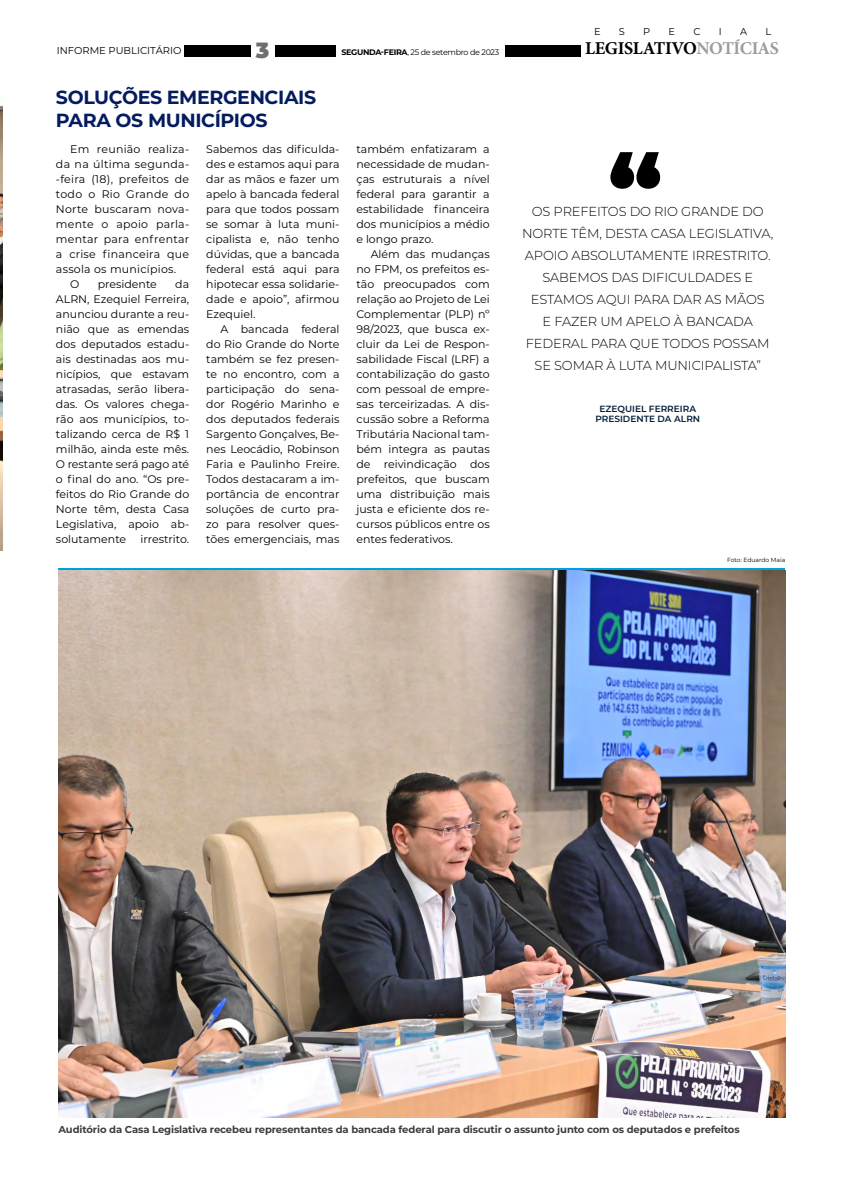
<style>
.page{position:relative;width:842px;height:1191px;background:#fff}
.page>*{position:absolute;margin:0;border:0;box-sizing:border-box;transform-origin:0 0}
.t1{font:900 89.7px "Montserrat";color:#000}
.t2{font:900 22px "Montserrat";color:#706f6f}
.t3{font:700 19px/23px "Montserrat";letter-spacing:-.02em;color:#041b5f}
.t4{font:700 18.1px "Minion Pro";letter-spacing:-.025em;color:#000}
.t5{font:300 13px/22px "Montserrat";letter-spacing:-.01em;color:#000;text-align:center}
.t6{font:11px/15px "Montserrat";color:#000;text-align:justify}
.t7{font:11px "Montserrat";letter-spacing:.02em;color:#000}
.t8{font:700 10px "Montserrat";letter-spacing:-.01em;color:#3c3c3b}
.t9{font:10px "Montserrat";color:#000}
.t10{font:9.8px "Montserrat";color:#000}
.t11{font:600 9px/10.8px "Montserrat";color:#041c38;text-align:center}
.t12{font:8px "Montserrat";letter-spacing:-.04em;color:#000}
.t13{font:6px "Montserrat";color:#000}
.s1{font-weight:700}
.s2{color:#9d9d9c}
</style>
<div class="page">
<div style="left:505px;top:45px;width:76px;height:12px;background:#000"></div>
<div style="left:184px;top:45px;width:152px;height:12px;background:#000"></div>
<div style="left:251px;top:37px;width:23px;height:22px;background:#fff"></div>
<img style="left:58px;top:570px;width:727px;height:547px">
<img style="left:0;top:105px;width:3px;height:445px">
<p class="t10" style="left:594px;top:25px;width:8px">E</p>
<p class="t10" style="left:619px;top:25px;width:8px">S</p>
<p class="t10" style="left:643px;top:25px;width:9px">P</p>
<p class="t10" style="left:669px;top:25px;width:8px">E</p>
<p class="t10" style="left:693px;top:25px;width:9px">C</p>
<p class="t10" style="left:719px;top:25px;width:4px">I</p>
<p class="t10" style="left:740px;top:25px;width:9px">A</p>
<p class="t10" style="left:765px;top:25px;width:7px">L</p>
<p class="t9" style="left:57px;top:44px;width:126px">INFORME PUBLICITÁRIO</p>
<p class="t12" style="left:341px;top:47px;width:159px"><span class="s1">SEGUNDA-FEIRA</span>, 25 de setembro de 2023</p>
<h3 class="t4" style="left:585px;top:36px;width:195px">LEGISLATIVO<span class="s2">NOTÍCIAS</span></h3>
<h2 class="t2" style="left:256px;top:34px;width:15px">3</h2>
<h3 class="t3" style="left:56px;top:85px;width:262px">SOLUÇÕES EMERGENCIAIS<br>PARA OS MUNICÍPIOS</h3>
<p class="t7" style="left:70px;top:141px;width:121px">Em reunião realiza-</p>
<p class="t7" style="left:56px;top:156px;width:135px">da na última segunda-</p>
<p class="t7" style="left:56px;top:171px;width:135px">-feira (18), prefeitos de</p>
<p class="t7" style="left:56px;top:186px;width:135px">todo o Rio Grande do</p>
<p class="t7" style="left:56px;top:201px;width:135px">Norte buscaram nova-</p>
<p class="t7" style="left:56px;top:216px;width:135px">mente o apoio parla-</p>
<p class="t7" style="left:56px;top:231px;width:135px">mentar para enfrentar</p>
<p class="t7" style="left:56px;top:246px;width:135px">a crise financeira que</p>
<p class="t7" style="left:56px;top:261px;width:122px">assola os municípios.</p>
<p class="t6" style="left:70px;top:276px;width:11px">O</p>
<p class="t6" style="left:98px;top:276px;width:61px">presidente</p>
<p class="t6" style="left:56px;top:276px;width:135px;text-indent:119px">da ALRN, Ezequiel Ferreira, anunciou durante a reu&shy;nião que as emendas dos deputados estadu&shy;ais destinadas aos mu&shy;nicípios, que estavam atrasadas, serão libera&shy;das. Os valores chega&shy;rão aos municípios, to&shy;talizando cerca de R$ 1 milhão, ainda este mês.<br>O restante será pago até o final do ano. “Os pre&shy;feitos do Rio Grande do Norte têm, desta Casa Legislativa, apoio ab&shy;solutamente</p>
<p class="t6" style="left:141px;top:531px;width:50px">irrestrito.</p>
<p class="t6" style="left:206px;top:141px;width:135px">Sabemos das dificulda&shy;des e estamos aqui para dar as mãos e fazer um apelo à bancada federal para que todos possam se somar à luta muni&shy;cipalista e, não tenho dúvidas, que a bancada federal está aqui para hipotecar essa solidarie&shy;dade e apoio”, afirmou Ezequiel.</p>
<p class="t6" style="left:206px;top:321px;width:135px;text-indent:14px">A bancada federal do Rio Grande do Norte também se fez presen&shy;te no encontro, com a participação do sena&shy;dor Rogério Marinho e dos deputados federais Sargento Gonçalves, Be&shy;nes Leocádio, Robinson Faria e Paulinho Freire.<br>Todos destacaram a im&shy;portância de encontrar soluções de curto pra&shy;zo para resolver ques&shy;tões emergenciais, mas</p>
<p class="t6" style="left:356px;top:141px;width:135px">também enfatizaram a necessidade de mudan&shy;ças estruturais a nível federal para garantir a estabilidade financeira dos municípios a médio e longo prazo.</p>
<p class="t6" style="left:356px;top:246px;width:135px;text-indent:14px">Além das mudanças no FPM, os prefeitos es&shy;tão preocupados com relação ao Projeto de Lei Complementar (PLP) nº 98/2023, que busca ex&shy;cluir da Lei de Respon&shy;sabilidade Fiscal (LRF) a contabilização do gasto com pessoal de empre&shy;sas terceirizadas. A dis&shy;cussão sobre a Reforma Tributária Nacional tam&shy;bém integra as pautas de reivindicação dos prefeitos, que buscam uma distribuição mais justa e eficiente dos re&shy;cursos públicos entre os entes federativos.</p>
<h1 class="t1" style="left:609px;top:119px;width:55px">“</h1>
<p class="t5" style="left:532px;top:200px;width:233px">OS PREFEITOS DO RIO GRANDE DO</p>
<p class="t5" style="left:522px;top:222px;width:253px">NORTE TÊM, DESTA CASA LEGISLATIVA,</p>
<p class="t5" style="left:525px;top:244px;width:247px">APOIO ABSOLUTAMENTE IRRESTRITO.<br>SABEMOS DAS DIFICULDADES E<br>ESTAMOS AQUI PARA DAR AS MÃOS<br>E FAZER UM APELO À BANCADA<br>FEDERAL PARA QUE TODOS POSSAM<br>SE SOMAR À LUTA MUNICIPALISTA”</p>
<p class="t11" style="left:595px;top:403px;width:106px">EZEQUIEL FERREIRA<br>PRESIDENTE DA ALRN</p>
<p class="t13" style="left:727px;top:556px;width:60px">Foto: Eduardo Maia</p>
<p class="t8" style="left:58px;top:1122px;width:683px">Auditório da Casa Legislativa recebeu representantes da bancada federal para discutir o assunto junto com os deputados e prefeitos</p>
</div>
